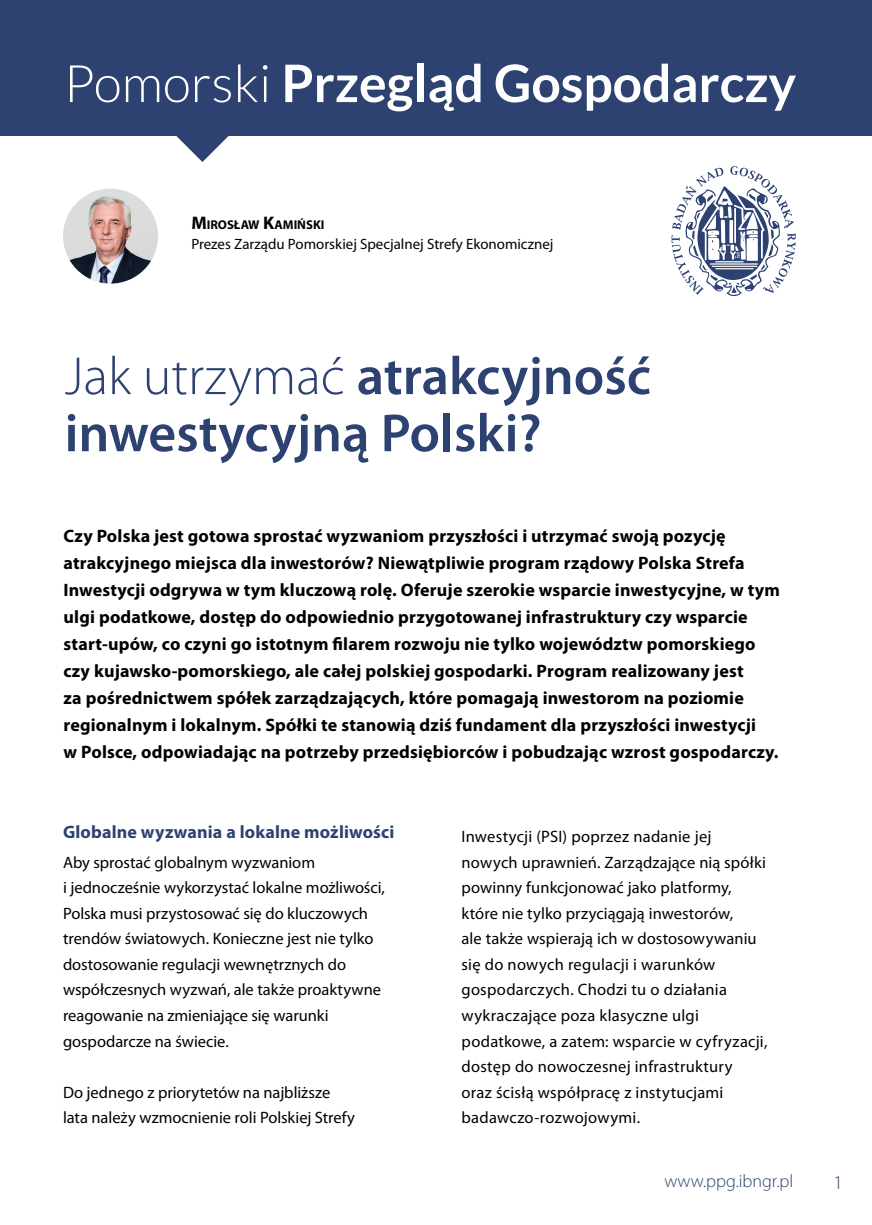
<style>
.page{position:relative;width:872px;height:1225px;background:#fff}
.page>*{position:absolute;margin:0;border:0;box-sizing:border-box;transform-origin:0 0}
.T_tytul{font:600 54px/57.2px "Myriad Pro";color:#2d4271}
.iron_podstawa_bez_inicjału{font:700 51.75px "Lato";color:#fff}
.t1{font:300 19.5px "Myriad Pro";color:#2d4271}
.T_lid_poprawiony{font:700 18px/27px "Myriad Pro";letter-spacing:.01em;color:#000}
.T_strodtytul{font:700 18px "Myriad Pro";letter-spacing:.005em;color:#2d4271}
.t2{font:300 18px "Myriad Pro";color:#2d4271}
.tekst_podstawowy{font:16.5px/25.5px "Myriad Pro";letter-spacing:.005em;color:#000}
.T_afiliacja_PRZÓD_2{font:14.85px "Myriad Pro";color:#000}
.T_Afiliacja_PRZÓD_1{font:700 12.75px "Myriad Pro";color:#000}
.s1{font-weight:300}
.s2{font-size:18.3px}
</style>
<div class="page">
<div style="left:0;top:0;width:872px;height:135px;background:#2d4271"></div>
<svg style="left:671px;top:166px;width:124px;height:130px"></svg>
<svg style="left:65px;top:135px;width:218px;height:27px"></svg>
<img style="left:63px;top:189px;width:95px;height:95px;border-radius:47px">
<p class="iron_podstawa_bez_inicjału" style="left:64px;top:54px;width:734px"><span class="s1">Pomorski</span> Przegląd Gospodarczy</p>
<p class="T_Afiliacja_PRZÓD_1" style="left:191px;top:217px;width:135px"><span class="s2">M</span>IROSŁAW <span class="s2">K</span>AMIŃSKI</p>
<p class="T_afiliacja_PRZÓD_2" style="left:191px;top:235px;width:363px">Prezes Zarządu Pomorskiej Specjalnej Strefy Ekonomicznej</p>
<p class="T_tytul" style="left:65px;top:346px;width:588px"><span class="s1">Jak utrzymać</span> atrakcyjność inwestycyjną Polski?</p>
<p class="T_lid_poprawiony" style="left:64px;top:522px;width:718px">Czy Polska jest gotowa sprostać wyzwaniom przyszłości i utrzymać swoją pozycję atrakcyjnego miejsca dla inwestorów? Niewątpliwie program rządowy Polska Strefa Inwestycji odgrywa w tym kluczową rolę. Oferuje szerokie wsparcie inwestycyjne, w tym ulgi podatkowe, dostęp do odpowiednio przygotowanej infrastruktury czy wsparcie start-upów, co czyni go istotnym filarem rozwoju nie tylko województw pomorskiego czy kujawsko-pomorskiego, ale całej polskiej gospodarki. Program realizowany jest<br>za pośrednictwem spółek zarządzających, które pomagają inwestorom na poziomie regionalnym i lokalnym. Spółki te stanowią dziś fundament dla przyszłości inwestycji<br>w Polsce, odpowiadając na potrzeby przedsiębiorców i pobudzając wzrost gospodarczy.</p>
<p class="T_strodtytul" style="left:63px;top:820px;width:333px">Globalne wyzwania a lokalne możliwości</p>
<p class="tekst_podstawowy" style="left:63px;top:849px;width:323px">Aby sprostać globalnym wyzwaniom<br>i jednocześnie wykorzystać lokalne możliwości, Polska musi przystosować się do kluczowych trendów światowych. Konieczne jest nie tylko dostosowanie regulacji wewnętrznych do współczesnych wyzwań, ale także proaktywne reagowanie na zmieniające się warunki gospodarcze na świecie.</p>
<p class="tekst_podstawowy" style="left:63px;top:1079px;width:293px">Do jednego z priorytetów na najbliższe lata należy wzmocnienie roli Polskiej Strefy</p>
<p class="tekst_podstawowy" style="left:461px;top:823px;width:307px">Inwestycji (PSI) poprzez nadanie jej nowych uprawnień. Zarządzające nią spółki powinny funkcjonować jako platformy, które nie tylko przyciągają inwestorów,<br>ale także wspierają ich w dostosowywaniu się do nowych regulacji i warunków gospodarczych. Chodzi tu o działania wykraczające poza klasyczne ulgi podatkowe, a zatem: wsparcie w cyfryzacji, dostęp do nowoczesnej infrastruktury<br>oraz ścisłą współpracę z instytucjami badawczo-rozwojowymi.</p>
<p class="t2" style="left:664px;top:1170px;width:130px">www.ppg.ibngr.pl</p>
<p class="t1" style="left:833px;top:1170px;width:11px">1</p>
</div>
